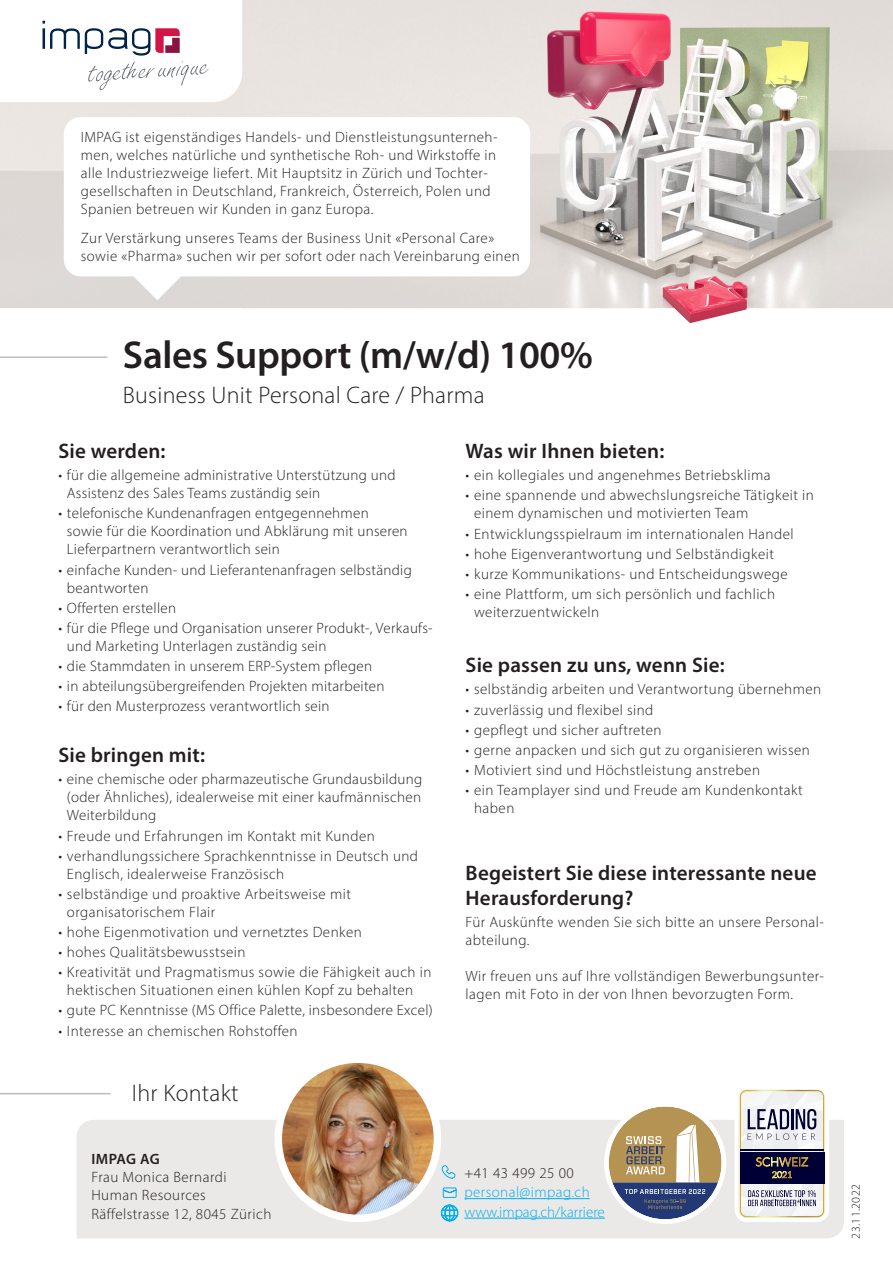
<style>
.page{position:relative;width:893px;height:1263px;background:#fff}
.page>*{position:absolute;margin:0;border:0;box-sizing:border-box;transform-origin:0 0}
.t1{font:600 39px "Myriad Pro";letter-spacing:-.01em;color:#231f20}
.t2{font:300 24px "Myriad Pro";letter-spacing:.01em;color:#231f20}
.t3{font:600 21px/25.5px "Myriad Pro";letter-spacing:.01em;color:#231f20}
.t4{font:300 15px/18px "Myriad Pro";letter-spacing:.03em;color:#231f20}
.t5{font:300 15px/19.5px "Myriad Pro";letter-spacing:.015em;color:#00aeef}
.t6{font:600 15px "Myriad Pro";letter-spacing:.01em;color:#231f20}
.t7{font:300 12px "Myriad Pro";letter-spacing:.03em;color:#231f20}
</style>
<div class="page">
<img style="left:243px;top:0;width:650px;height:323px">
<svg style="left:128px;top:276px;width:58px;height:24px"></svg>
<div style="left:64px;top:117px;width:466px;height:159px;background:#fff;border-radius:17px"></div>
<svg style="left:42px;top:20px;width:200px;height:82px"></svg>
<hr style="left:0;top:356px;width:107px;height:2px;background:#bcbdc0">
<div style="left:77px;top:1120px;width:767px;height:118px;background:#ebe9e7"></div>
<hr style="left:0;top:1093px;width:111px;height:1px;background:#bcbdc0">
<hr style="left:464px;top:1198px;width:126px;height:1px;background:#00aeef">
<hr style="left:464px;top:1218px;width:141px;height:1px;background:#00aeef">
<svg style="left:441px;top:1165px;width:15px;height:14px"></svg>
<svg style="left:442px;top:1187px;width:15px;height:11px"></svg>
<svg style="left:441px;top:1204px;width:17px;height:17px"></svg>
<img style="left:281px;top:1064px;width:153px;height:154px">
<div style="left:274px;top:1055px;width:167px;height:167px;border:8px solid #fff;border-radius:50%"></div>
<svg style="left:609px;top:1108px;width:113px;height:111px"></svg>
<div style="left:604px;top:1102px;width:122px;height:122px;border:5px solid #fff;border-radius:50%"></div>
<svg style="left:740px;top:1090px;width:84px;height:127px"></svg>
<div style="left:735px;top:1085px;width:94px;height:137px;border:4px solid #fff;border-radius:11px"></div>
<p class="t4" style="left:81px;top:128px;width:418px">IMPAG ist eigenständiges Handels- und Dienstleistungsunterneh&shy;men, welches natürliche und synthetische Roh- und Wirkstoffe in alle Industriezweige liefert. Mit Hauptsitz in Zürich und Tochter&shy;gesellschaften in Deutschland, Frankreich, Österreich, Polen und Spanien betreuen wir Kunden in ganz Europa.</p>
<p class="t4" style="left:81px;top:228px;width:441px">Zur Verstärkung unseres Teams der Business Unit «Personal Care» sowie «Pharma» suchen wir per sofort oder nach Vereinbarung einen</p>
<h1 class="t1" style="left:123px;top:330px;width:471px">Sales Support (m/w/d) 100%</h1>
<h2 class="t2" style="left:123px;top:381px;width:363px">Business Unit Personal Care / Pharma</h2>
<h3 class="t3" style="left:58px;top:438px;width:109px">Sie werden:</h3>
<p class="t4" style="left:67px;top:466px;width:330px;text-indent:-9px">• für die allgemeine administrative Unterstützung und<br>Assistenz des Sales Teams zuständig sein</p>
<p class="t4" style="left:67px;top:504px;width:342px;text-indent:-9px">• telefonische Kundenanfragen entgegennehmen sowie für die Koordination und Abklärung mit unseren<br>Lieferpartnern verantwortlich sein</p>
<p class="t4" style="left:67px;top:560px;width:346px;text-indent:-9px">• einfache Kunden- und Lieferantenanfragen selbständig beantworten</p>
<p class="t4" style="left:58px;top:598px;width:119px">• Offerten erstellen</p>
<p class="t4" style="left:67px;top:619px;width:367px;text-indent:-9px">• für die Pflege und Organisation unserer Produkt-, Verkaufs&shy;und Marketing Unterlagen zuständig sein</p>
<p class="t4" style="left:58px;top:657px;width:315px">• die Stammdaten in unserem ERP-System pflegen</p>
<p class="t4" style="left:58px;top:677px;width:328px">• in abteilungsübergreifenden Projekten mitarbeiten</p>
<p class="t4" style="left:58px;top:697px;width:273px">• für den Musterprozess verantwortlich sein</p>
<h3 class="t3" style="left:58px;top:742px;width:148px">Sie bringen mit:</h3>
<p class="t4" style="left:67px;top:770px;width:357px;text-align:justify;text-indent:-9px">• eine chemische oder pharmazeutische Grundausbildung (oder Ähnliches), idealerweise mit einer kaufmännischen Weiterbildung</p>
<p class="t4" style="left:58px;top:826px;width:318px">• Freude und Erfahrungen im Kontakt mit Kunden</p>
<p class="t4" style="left:67px;top:846px;width:353px;text-indent:-9px">• verhandlungssichere Sprachkenntnisse in Deutsch und<br>Englisch, idealerweise Französisch</p>
<p class="t4" style="left:67px;top:885px;width:286px;text-indent:-9px">• selbständige und proaktive Arbeitsweise mit organisatorischem Flair</p>
<p class="t4" style="left:58px;top:923px;width:305px">• hohe Eigenmotivation und vernetztes Denken</p>
<p class="t4" style="left:58px;top:943px;width:189px">• hohes Qualitätsbewusstsein</p>
<p class="t4" style="left:67px;top:963px;width:366px;text-indent:-9px">• Kreativität und Pragmatismus sowie die Fähigkeit auch in hektischen Situationen einen kühlen Kopf zu behalten</p>
<p class="t4" style="left:58px;top:1001px;width:376px">• gute PC Kenntnisse (MS Office Palette, insbesondere Excel)</p>
<p class="t4" style="left:58px;top:1021px;width:241px">• Interesse an chemischen Rohstoffen</p>
<h2 class="t2" style="left:132px;top:1078px;width:108px">Ihr Kontakt</h2>
<p class="t6" style="left:91px;top:1149px;width:70px">IMPAG AG</p>
<p class="t4" style="left:91px;top:1167px;width:181px">Frau Monica Bernardi<br>Human Resources<br>Räffelstrasse 12, 8045 Zürich</p>
<h3 class="t3" style="left:466px;top:438px;width:200px">Was wir Ihnen bieten:</h3>
<p class="t4" style="left:466px;top:466px;width:306px">• ein kollegiales und angenehmes Betriebsklima</p>
<p class="t4" style="left:474px;top:486px;width:341px;text-indent:-9px">• eine spannende und abwechslungsreiche Tätigkeit in einem dynamischen und motivierten Team</p>
<p class="t4" style="left:466px;top:524px;width:329px">• Entwicklungsspielraum im internationalen Handel</p>
<p class="t4" style="left:466px;top:544px;width:310px">• hohe Eigenverantwortung und Selbständigkeit</p>
<p class="t4" style="left:466px;top:565px;width:324px">• kurze Kommunikations- und Entscheidungswege</p>
<p class="t4" style="left:474px;top:585px;width:302px;text-indent:-9px">• eine Plattform, um sich persönlich und fachlich weiterzuentwickeln</p>
<h3 class="t3" style="left:466px;top:652px;width:261px">Sie passen zu uns, wenn Sie:</h3>
<p class="t4" style="left:466px;top:680px;width:357px">• selbständig arbeiten und Verantwortung übernehmen</p>
<p class="t4" style="left:466px;top:700px;width:189px">• zuverlässig und flexibel sind</p>
<p class="t4" style="left:466px;top:720px;width:198px">• gepflegt und sicher auftreten</p>
<p class="t4" style="left:466px;top:741px;width:346px">• gerne anpacken und sich gut zu organisieren wissen</p>
<p class="t4" style="left:466px;top:761px;width:296px">• Motiviert sind und Höchstleistung anstreben</p>
<p class="t4" style="left:474px;top:781px;width:330px;text-indent:-9px">• ein Teamplayer sind und Freude am Kundenkontakt haben</p>
<h3 class="t3" style="left:466px;top:859px;width:353px">Begeistert Sie diese interessante neue<br>Herausforderung?</h3>
<p class="t4" style="left:466px;top:913px;width:360px">Für Auskünfte wenden Sie sich bitte an unsere Personal&shy;abteilung.</p>
<p class="t4" style="left:466px;top:967px;width:360px">Wir freuen uns auf Ihre vollständigen Bewerbungsunter&shy;lagen mit Foto in der von Ihnen bevorzugten Form.</p>
<p class="t4" style="left:464px;top:1163px;width:111px">+41 43 499 25 00</p>
<p class="t5" style="left:464px;top:1182px;width:142px">personal@impag.ch www.impag.ch/karriere</p>
<p class="t7" style="left:849px;top:1238px;width:56px;rotate:-90deg">23.11.2022</p>
</div>
